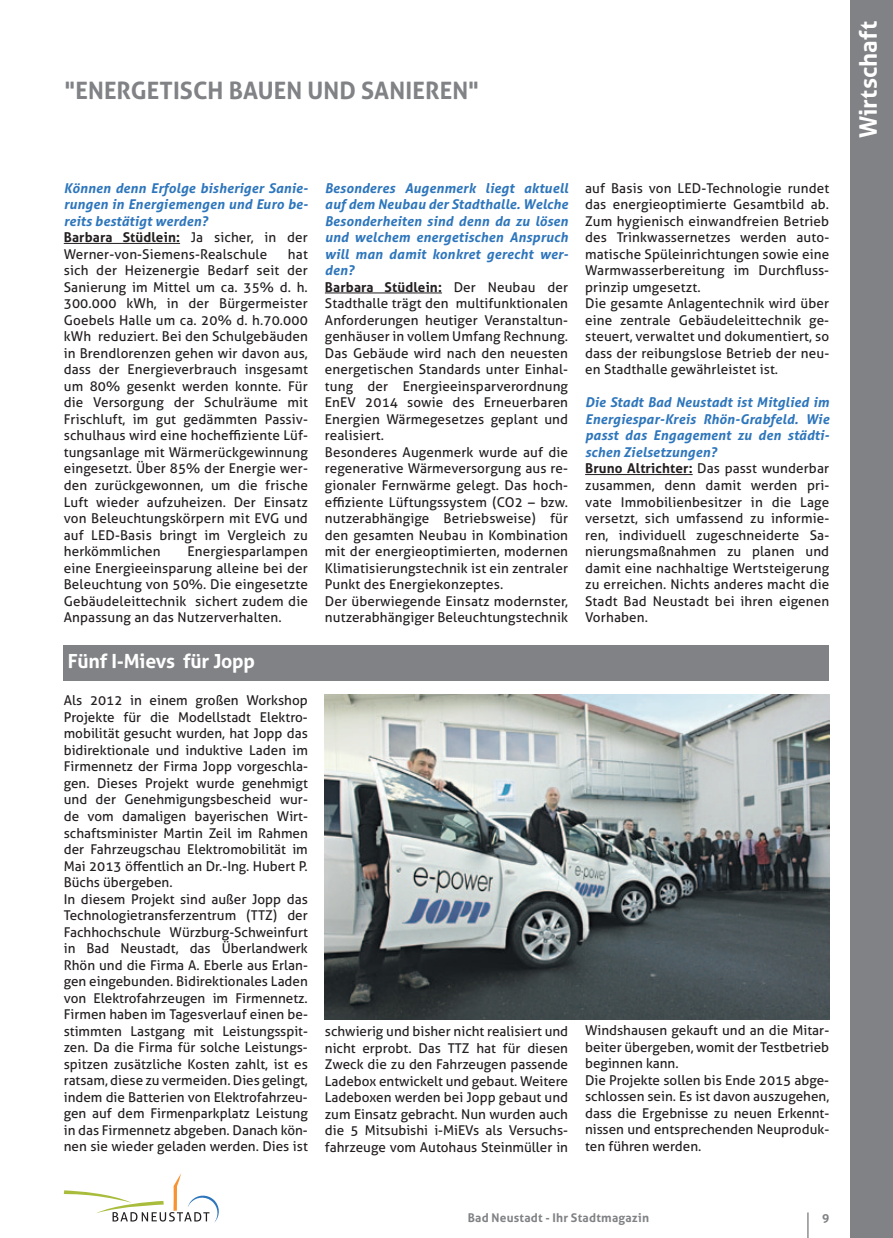
<style>
.page{position:relative;width:893px;height:1238px;background:#fff}
.page>*{position:absolute;margin:0;border:0;box-sizing:border-box;transform-origin:0 0}
.t1{font:700 24px "Aller";letter-spacing:.005em;color:#808285}
.t2{font:700 24px "Aller";color:#fff}
.t3{font:700 19.5px "Aller";letter-spacing:-.01em;color:#fff}
.t4{font:13.5px/16.5px "Aller";color:#231f20}
.t5{font:italic 700 13.5px/16.5px "Aller";letter-spacing:.01em;color:#2e76bc}
.t6{font:700 12px "Aller";color:#808285}
.s1{font-style:normal;color:#231f20}
.s2{font-weight:400;font-style:normal;color:#231f20}
.s3{font-weight:700;font-style:italic;color:#2e76bc}
.s4{font-weight:700}
</style>
<div class="page">
<svg style="left:808px;top:1212px;width:1px;height:25px"></svg>
<svg style="left:64px;top:1173px;width:155px;height:49px"></svg>
<div style="left:64px;top:645px;width:765px;height:35px;background:#808285"></div>
<hr style="left:64px;top:243px;width:116px;height:1px;background:#231f20">
<img style="left:325px;top:694px;width:504px;height:325px">
<hr style="left:325px;top:292px;width:117px;height:1px;background:#231f20">
<hr style="left:585px;top:474px;width:108px;height:1px;background:#231f20">
<div style="left:850px;top:0;width:43px;height:1237px;background:#808285"></div>
<h1 class="t1" style="left:65px;top:76px;width:415px">"Energetisch Bauen und Sanieren"</h1>
<p class="t5" style="left:64px;top:180px;width:246px">Können denn Erfolge bisheriger Sanie&shy;rungen in Energiemengen und Euro be&shy;reits bestätigt werden?<br><span class="s1">Barbara Stüdlein:</span> <span class="s2">Ja sicher, in der Werner-von-Siemens-Realschule</span></p>
<p class="t4" style="left:64px;top:246px;width:246px;text-align:justify;text-indent:224px">hat sich der Heizenergie Bedarf seit der Sanierung im Mittel um ca. 35% d. h.<br>300.000 kWh, in der Bürgermeister Goebels Halle um ca. 20% d. h.70.000 kWh reduziert. Bei den Schulgebäuden in Brendlorenzen gehen wir davon aus, dass der Energieverbrauch insgesamt um 80% gesenkt werden konnte. Für die Versorgung der Schulräume mit Frischluft, im gut gedämmten Passiv&shy;schulhaus wird eine hocheffiziente Lüf&shy;tungsanlage mit Wärmerückgewinnung eingesetzt. Über 85% der Energie wer&shy;den zurückgewonnen, um die frische Luft wieder aufzuheizen. Der Einsatz von Beleuchtungskörpern mit EVG und auf LED-Basis bringt im Vergleich zu herkömmlichen</p>
<p class="t4" style="left:64px;top:543px;width:246px;text-align:justify;text-indent:124px">Energiesparlampen eine Energieeinsparung alleine bei der Beleuchtung von 50%. Die eingesetzte Gebäudeleittechnik sichert zudem die Anpassung an das Nutzerverhalten.</p>
<h2 class="t3" style="left:68px;top:649px;width:189px">Fünf I-Mievs für Jopp</h2>
<p class="t4" style="left:64px;top:692px;width:246px">Als 2012 in einem großen Workshop Projekte für die Modellstadt Elektro&shy;mobilität gesucht wurden, hat Jopp das bidirektionale und induktive Laden im Firmennetz der Firma Jopp vorgeschla&shy;gen. Dieses Projekt wurde genehmigt und der Genehmigungsbescheid wur&shy;de vom damaligen bayerischen Wirt&shy;schaftsminister Martin Zeil im Rahmen der Fahrzeugschau Elektromobilität im Mai 2013 öffentlich an Dr.-Ing. Hubert P.<br>Büchs übergeben.<br>In diesem Projekt sind außer Jopp das Technologietransferzentrum (TTZ) der Fachhochschule Würzburg-Schweinfurt in Bad Neustadt, das Überlandwerk Rhön und die Firma A. Eberle aus Erlan&shy;gen eingebunden. Bidirektionales Laden von Elektrofahrzeugen im Firmennetz.<br>Firmen haben im Tagesverlauf einen be&shy;stimmten Lastgang mit Leistungsspit&shy;zen. Da die Firma für solche Leistungs&shy;spitzen zusätzliche Kosten zahlt, ist es ratsam, diese zu vermeiden. Dies gelingt, indem die Batterien von Elektrofahrzeu&shy;gen auf dem Firmenparkplatz Leistung in das Firmennetz abgeben. Danach kön&shy;nen sie wieder geladen werden. Dies ist</p>
<p class="t4" style="left:325px;top:180px;width:245px"><span class="s3">Besonderes Augenmerk liegt aktuell auf dem Neubau der Stadthalle. Welche Besonderheiten sind denn da zu lösen und welchem energetischen Anspruch will man damit konkret gerecht wer&shy;den?<br></span><span class="s4">Barbara Stüdlein:</span> Der Neubau der Stadthalle trägt den multifunktionalen Anforderungen heutiger Veranstaltun&shy;genhäuser in vollem Umfang Rechnung.<br>Das Gebäude wird nach den neuesten energetischen Standards unter Einhal&shy;tung der Energieeinsparverordnung EnEV 2014 sowie des Erneuerbaren Energien Wärmegesetzes geplant und realisiert.<br>Besonderes Augenmerk wurde auf die regenerative Wärmeversorgung aus re&shy;gionaler Fernwärme gelegt. Das hoch&shy;effiziente Lüftungssystem (CO2 – bzw. nutzerabhängige Betriebsweise) für den gesamten Neubau in Kombination mit der energieoptimierten, modernen Klimatisierungstechnik ist ein zentraler Punkt des Energiekonzeptes.<br>Der überwiegende Einsatz modernster, nutzerabhängiger Beleuchtungstechnik</p>
<p class="t4" style="left:585px;top:180px;width:246px">auf Basis von LED-Technologie rundet das energieoptimierte Gesamtbild ab.<br>Zum hygienisch einwandfreien Betrieb des Trinkwassernetzes werden auto&shy;matische Spüleinrichtungen sowie eine Warmwasserbereitung im Durchfluss&shy;prinzip umgesetzt.<br>Die gesamte Anlagentechnik wird über eine zentrale Gebäudeleittechnik ge&shy;steuert, verwaltet und dokumentiert, so dass der reibungslose Betrieb der neu&shy;en Stadthalle gewährleistet ist.</p>
<p class="t4" style="left:585px;top:394px;width:246px"><span class="s3">Die Stadt Bad Neustadt ist Mitglied im Energiespar-Kreis Rhön-Grabfeld. Wie passt das Engagement zu den städti&shy;schen Zielsetzungen?<br></span><span class="s4">Bruno Altrichter:</span> Das passt wunderbar zusammen, denn damit werden pri&shy;vate Immobilienbesitzer in die Lage versetzt, sich umfassend zu informie&shy;ren, individuell zugeschneiderte Sa&shy;nierungsmaßnahmen zu planen und damit eine nachhaltige Wertsteigerung zu erreichen. Nichts anderes macht die Stadt Bad Neustadt bei ihren eigenen Vorhaben.</p>
<p class="t4" style="left:325px;top:1022px;width:245px;text-align:justify">schwierig und bisher nicht realisiert und nicht erprobt. Das TTZ hat für diesen Zweck die zu den Fahrzeugen passende Ladebox entwickelt und gebaut. Weitere Ladeboxen werden bei Jopp gebaut und zum Einsatz gebracht. Nun wurden auch die 5 Mitsubishi i-MiEVs als Versuchs&shy;fahrzeuge vom Autohaus Steinmüller in</p>
<p class="t4" style="left:585px;top:1022px;width:246px">Windshausen gekauft und an die Mitar&shy;beiter übergeben, womit der Testbetrieb beginnen kann.<br>Die Projekte sollen bis Ende 2015 abge&shy;schlossen sein. Es ist davon auszugehen, dass die Ergebnisse zu neuen Erkennt&shy;nissen und entsprechenden Neuproduk&shy;ten führen werden.</p>
<p class="t6" style="left:468px;top:1209px;width:183px">Bad Neustadt - Ihr Stadtmagazin</p>
<p class="t6" style="left:822px;top:1209px;width:9px">9</p>
<h1 class="t2" style="left:853px;top:138px;width:119px;rotate:-90deg">Wirtschaft</h1>
</div>
